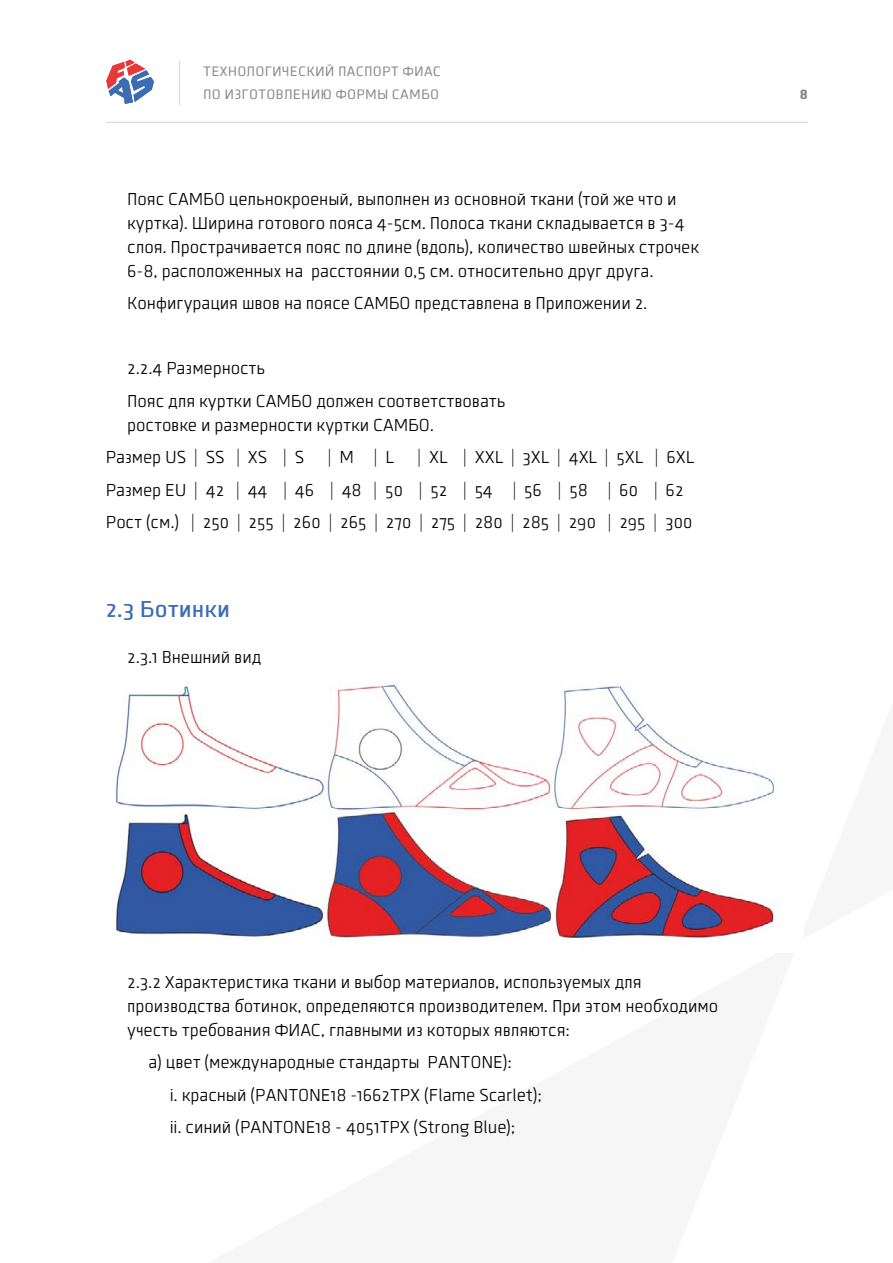
<style>
.page{position:relative;width:893px;height:1263px;background:#fff}
.page>*{position:absolute;margin:0;border:0;box-sizing:border-box;transform-origin:0 0}
.t1{font:500 24px "Clio";letter-spacing:.01em;color:#3c6cb3}
.t2{font:300 18px/32.5px "Clio";letter-spacing:.01em;color:#000}
.t3{font:14.25px/22.5px "Clio";letter-spacing:.035em;color:#878787}
.t4{font:900 14.25px "Clio";color:#878787}
</style>
<div class="page">
<img style="left:111px;top:681px;width:668px;height:262px">
<svg style="left:106px;top:60px;width:48px;height:44px"></svg>
<hr style="left:106px;top:122px;width:702px;height:1px;background:#dadada">
<hr style="left:179px;top:61px;width:1px;height:44px;background:#dadada">
<p class="t3" style="left:203px;top:60px;width:239px">ТЕХНОЛОГИЧЕСКИЙ ПАСПОРТ ФИАС<br>ПО ИЗГОТОВЛЕНИЮ ФОРМЫ САМБО</p>
<p class="t2" style="left:128px;top:187px;width:573px;line-height:24px">Пояс САМБО цельнокроеный, выполнен из основной ткани (той же что и куртка). Ширина готового пояса 4-5см. Полоса ткани складывается в 3-4 слоя. Прострачивается пояс по длине (вдоль), количество швейных строчек 6-8, расположенных на расстоянии 0,5 см. относительно друг друга.</p>
<p class="t2" style="left:128px;top:287px;width:521px">Конфигурация швов на поясе САМБО представлена в Приложении 2.</p>
<p class="t2" style="left:128px;top:352px;width:380px">2.2.4 Размерность<br>Пояс для куртки САМБО должен соответствовать</p>
<p class="t2" style="left:106px;top:409px;width:329px;text-indent:21px">ростовке и размерности куртки САМБО.<br>Размер US | SS | XS | S</p>
<p class="t2" style="left:106px;top:441px;width:590px;text-indent:312px">| XL | XXL | 3XL | 4XL | 5XL | 6XL<br>Размер EU | 42 | 44 | 46 | 48 | 50 | 52 | 54 | 56 | 58 | 60 | 62<br>Рост (cм.) | 250 | 255 | 260 | 265 | 270 | 275 | 280 | 285 | 290 | 295 | 300</p>
<p class="t2" style="left:328px;top:441px;width:67px">| M | L</p>
<h1 class="t1" style="left:106px;top:595px;width:125px">2.3 Ботинки</h1>
<p class="t2" style="left:128px;top:640px;width:135px">2.3.1 Внешний вид</p>
<p class="t4" style="left:800px;top:85px;width:9px">8</p>
<p class="t2" style="left:128px;top:970px;width:592px;line-height:24px">2.3.2 Характеристика ткани и выбор материалов, используемых для производства ботинок, определяются производителем. При этом необходимо учесть требования ФИАС, главными из которых являются:</p>
<p class="t2" style="left:170px;top:1046px;width:374px;text-indent:-21px">a) цвет (международные стандарты PANTONE):<br>i. красный (PANTONE18 -1662TPX (Flame Scarlet); ii. синий (PANTONE18 - 4051TPX (Strong Blue);</p>
</div>
